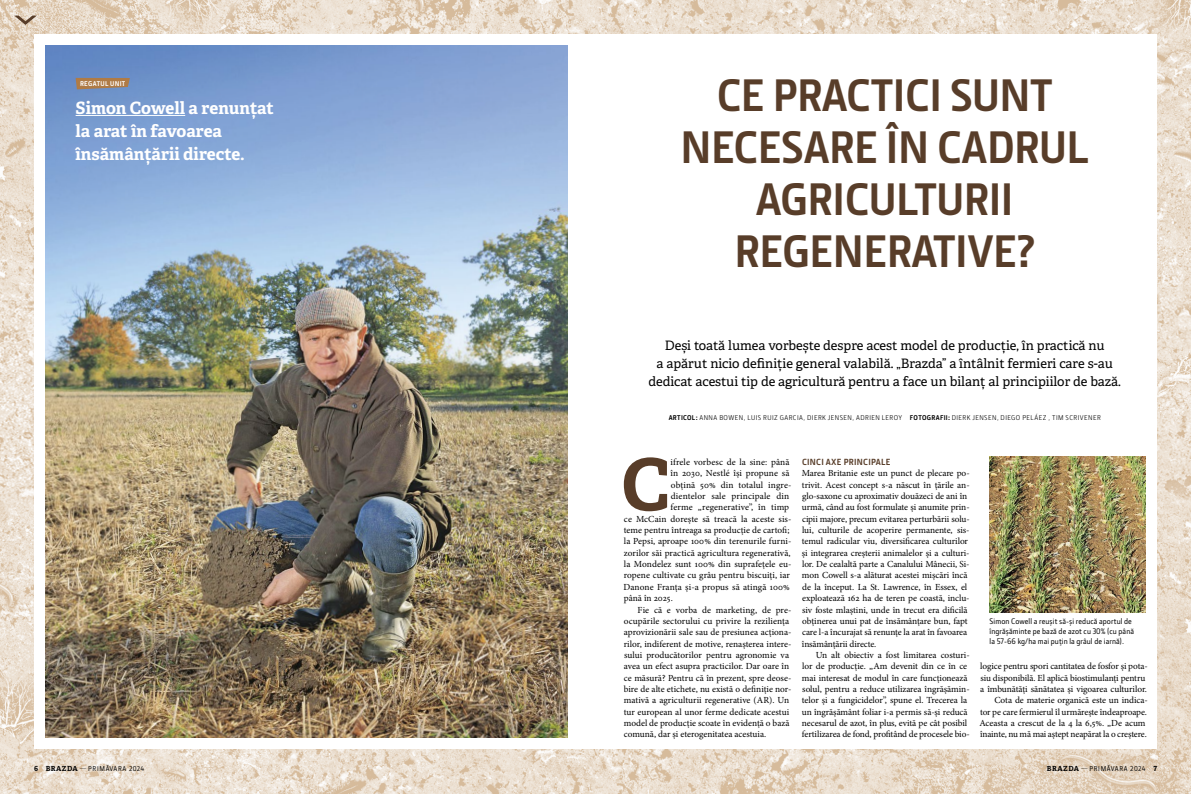
<style>
.page{position:relative;width:1191px;height:794px;background:#fff}
.page>*{position:absolute;margin:0;border:0;box-sizing:border-box;transform-origin:0 0}
.t1{font:700 71.9px "Adelle PE";color:#583d29}
.t2{font:700 46px/52px "JD Sans Pro";letter-spacing:-.01em;color:#583d29;text-align:center}
.t3{font:700 17px/23px "Adelle PE";letter-spacing:-.005em;color:#fff}
.t4{font:13px/18px "Adelle PE";color:#000;text-align:center}
.t5{font:9.3px/11.3px "Minion Pro";letter-spacing:-.005em;color:#000}
.t6{font:9.3px "Minion Pro";letter-spacing:.015em;color:#000}
.t7{font:700 9px "JD Sans Pro";letter-spacing:.03em;color:#583d29}
.t8{font:500 8px/10px "JD Sans Pro";letter-spacing:.01em;color:#000}
.t9{font:7px "JD Sans Pro";letter-spacing:.06em;color:#000}
.t10{font:700 7px "JD Sans Pro";letter-spacing:.045em;color:#fff}
.t11{font:500 6.9px "JD Sans Pro";letter-spacing:.1em;color:#000}
.s1{font-family:"Adelle PE";font-weight:700;font-size:7px}
.s2{font-weight:300;font-size:7px}
.s3{font-weight:700}
</style>
<div class="page">
<img style="left:0;top:0;width:1191px;height:794px">
<div style="left:34px;top:34px;width:561px;height:714px;background:#fff"></div>
<img style="left:45px;top:45px;width:522px;height:692px">
<svg style="left:14px;top:16px;width:23px;height:9px"></svg>
<hr style="left:76px;top:115px;width:109px;height:1px;background:#fff">
<svg style="left:76px;top:78px;width:54px;height:11px"></svg>
<div style="left:595px;top:34px;width:562px;height:714px;background:#fff"></div>
<img style="left:989px;top:456px;width:156px;height:156px">
<p class="t10" style="left:80px;top:79px;width:47px">REGATUL UNIT</p>
<h3 class="t3" style="left:76px;top:96px;width:200px">Simon Cowell a renunțat la arat în favoarea însămânțării directe.</h3>
<p class="t11" style="left:34px;top:764px;width:112px"><span class="s1">6 BRAZDA</span> <span class="s2">—</span>PRIMĂVARA 2024</p>
<h2 class="t2" style="left:680px;top:68px;width:410px">CE PRACTICI SUNT<br>NECESARE ÎN CADRUL<br>AGRICULTURII<br>REGENERATIVE?</h2>
<p class="t4" style="left:648px;top:335px;width:474px">Deși toată lumea vorbește despre acest model de producție, în practică nu<br>a apărut nicio definiție general valabilă. „Brazda” a întâlnit fermieri care s-au dedicat acestui tip de agricultură pentru a face un bilanț al principiilor de bază.</p>
<p class="t9" style="left:668px;top:413px;width:433px"><span class="s3">ARTICOL:</span> ANNA BOWEN, LUIS RUIZ GARCIA, DIERK JENSEN, ADRIEN LEROY <span class="s3">FOTOGRAFII:</span> DIERK JENSEN, DIEGO PELÁEZ , TIM SCRIVENER</p>
<h1 class="t1" style="left:621px;top:433px;width:50px">C</h1>
<p class="t5" style="left:670px;top:456px;width:120px">ifrele vorbesc de la sine: până</p>
<p class="t7" style="left:802px;top:456px;width:90px">CINCI AXE PRINCIPALE</p>
<p class="t5" style="left:801px;top:468px;width:169px">Marea Britanie este un punct de plecare po&shy;trivit. Acest concept s-a născut în țările an&shy;glo-saxone cu aproximativ douăzeci de ani în urmă, când au fost formulate și anumite prin&shy;cipii majore, precum evitarea perturbării solu&shy;lui, culturile de acoperire permanente, sis&shy;temul radicular viu, diversificarea culturilor și integrarea creșterii animalelor și a culturi&shy;lor. De cealaltă parte a Canalului Mânecii, Si&shy;mon Cowell s-a alăturat acestei mișcări încă de la început. La St. Lawrence, în Essex, el exploatează 162 ha de teren pe coastă, inclu&shy;siv foste mlaștini, unde în trecut era dificilă obținerea unui pat de însămânțare bun, fapt care l-a încurajat să renunțe la arat în favoarea însămânțării directe.</p>
<p class="t5" style="left:802px;top:649px;width:169px;text-indent:14px">Un alt obiectiv a fost limitarea costuri&shy;lor de producție. „Am devenit din ce în ce mai interesat de modul în care funcționează solul, pentru a reduce utilizarea îngrășămin&shy;telor și a fungicidelor”, spune el. Trecerea la un îngrășământ foliar i-a permis să-și reducă necesarul de azot, în plus, evită pe cât posibil fertilizarea de fond, profitând de procesele bio-</p>
<p class="t5" style="left:979px;top:660px;width:170px;text-align:right">logice pentru spori cantitatea de fosfor și pota&shy;siu disponibilă. El aplică biostimulanți pentru a îmbunătăți sănătatea și vigoarea culturilor.<br>Cota de materie organică este un indica-<br>tor pe care fermierul îl urmărește îndeaproape.<br>Aceasta a crescut de la 4 la 6,5%. „De acum înainte, nu mă mai aștept neapărat la o creștere.</p>
<p class="t5" style="left:670px;top:468px;width:120px">în 2030, Nestlé își propune să</p>
<p class="t5" style="left:671px;top:479px;width:122px">obțină 50% din totalul ingre-</p>
<p class="t6" style="left:671px;top:490px;width:120px">dientelor sale principale din</p>
<p class="t6" style="left:670px;top:501px;width:120px">ferme „regenerative”, în timp</p>
<p class="t5" style="left:624px;top:513px;width:169px">ce McCain dorește să treacă la aceste sis-</p>
<p class="t5" style="left:623px;top:524px;width:167px">teme pentru întreaga sa producție de cartofi;</p>
<p class="t5" style="left:624px;top:536px;width:169px">la Pepsi, aproape 100% din terenurile furni-</p>
<p class="t5" style="left:624px;top:547px;width:168px">zorilor săi practică agricultura regenerativă,</p>
<p class="t5" style="left:624px;top:558px;width:169px">la Mondelez sunt 100% din suprafețele eu-</p>
<p class="t5" style="left:624px;top:570px;width:168px">ropene cultivate cu grâu pentru biscuiți, iar</p>
<p class="t5" style="left:623px;top:581px;width:168px">Danone Franța și-a propus să atingă 100%</p>
<p class="t5" style="left:624px;top:592px;width:51px">până în 2025.</p>
<p class="t5" style="left:637px;top:604px;width:155px">Fie că e vorba de marketing, de pre-</p>
<p class="t5" style="left:624px;top:615px;width:167px">ocupările sectorului cu privire la reziliența</p>
<p class="t5" style="left:624px;top:626px;width:169px">aprovizionării sale sau de presiunea acționa-</p>
<p class="t5" style="left:624px;top:638px;width:169px">rilor, indiferent de motive, renașterea intere-</p>
<p class="t5" style="left:624px;top:649px;width:167px">sului producătorilor pentru agronomie va</p>
<p class="t5" style="left:624px;top:660px;width:167px">avea un efect asupra practicilor. Dar oare în</p>
<p class="t5" style="left:624px;top:672px;width:169px">ce măsură? Pentru că în prezent, spre deose-</p>
<p class="t5" style="left:624px;top:683px;width:169px">bire de alte etichete, nu există o definiție nor-</p>
<p class="t5" style="left:624px;top:694px;width:167px">mativă a agriculturii regenerative (AR). Un</p>
<p class="t5" style="left:623px;top:706px;width:167px">tur european al unor ferme dedicate acestui</p>
<p class="t5" style="left:624px;top:717px;width:167px">model de producție scoate în evidență o bază</p>
<p class="t5" style="left:624px;top:728px;width:144px">comună, dar și eterogenitatea acestuia.</p>
<p class="t8" style="left:989px;top:615px;width:146px">Simon Cowell a reușit să-și reducă aportul de îngrășăminte pe bază de azot cu 30% (cu până la 57-66 kg/ha mai puțin la grâul de iarnă).</p>
<p class="t11" style="left:1047px;top:764px;width:112px"><span class="s1">BRAZDA</span> <span class="s2">—</span>PRIMĂVARA 2024 <span class="s1">7</span></p>
</div>
